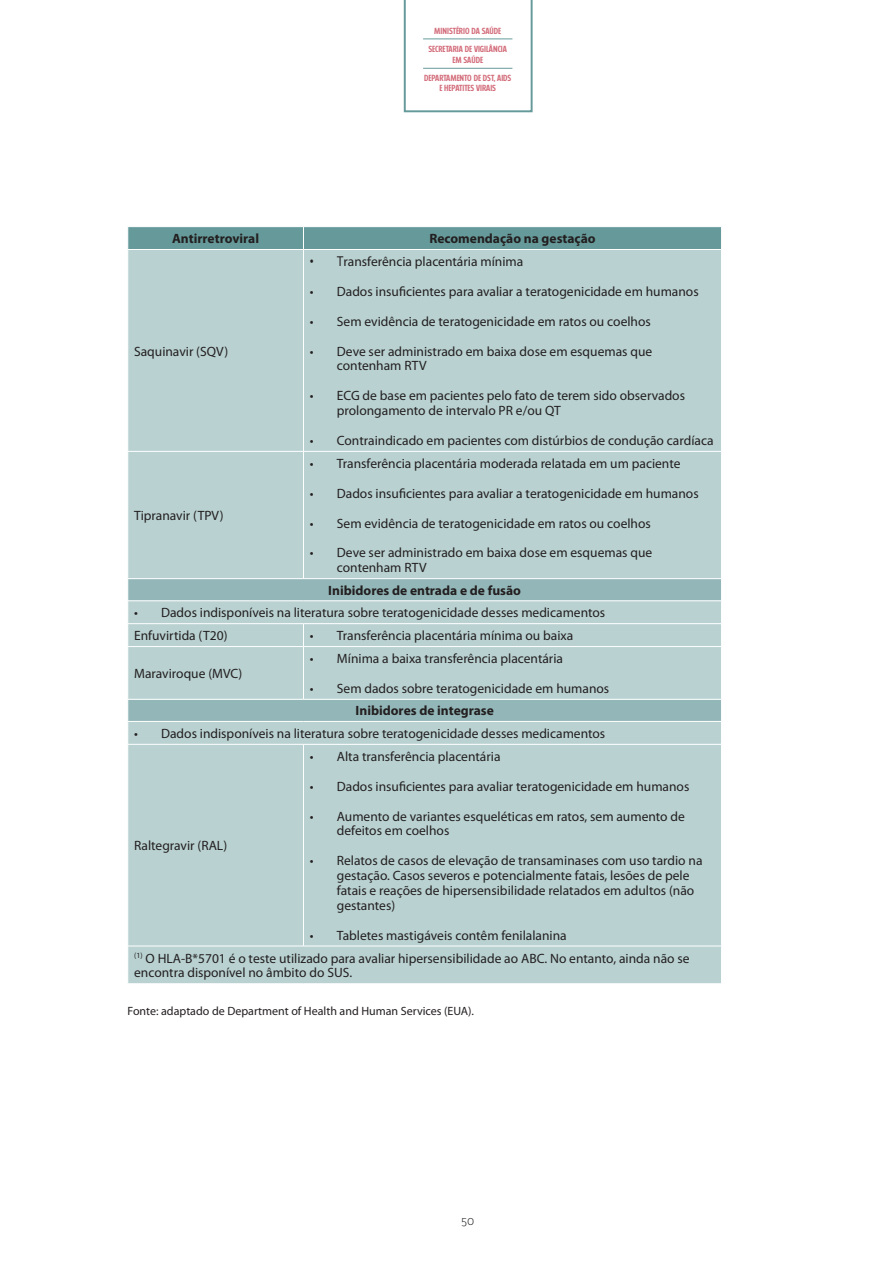
<style>
.page{position:relative;width:893px;height:1263px;background:#fff}
.page>*{position:absolute;margin:0;border:0;box-sizing:border-box;transform-origin:0 0}
.t1{font:13.5px/14.9px "Myriad Pro";color:#231f20}
.t2{font:700 13.5px "Myriad Pro";color:#231f20}
.t3{font:12px "Myriad Pro";color:#231f20}
.t4{font:300 12px "Turmino";color:#231f20}
.t5{font:700 7.95px/10.5px "Turmino";color:#d36c7a;text-align:center}
.s1{font-family:"Arial Narrow"}
</style>
<div class="page">
<svg style="left:404px;top:0;width:129px;height:112px"></svg>
<hr style="left:423px;top:39px;width:89px;height:1px;background:#669a9a">
<hr style="left:423px;top:68px;width:89px;height:1px;background:#669a9a">
<div style="left:128px;top:250px;width:593px;height:733px;background:#b9d1d1"></div>
<div style="left:303px;top:250px;width:418px;height:696px;background:#b9d1d1"></div>
<svg style="left:128px;top:579px;width:593px;height:142px;fill:#b9d1d1"></svg>
<div style="left:128px;top:227px;width:593px;height:22px;background:#669a9a"></div>
<hr style="left:303px;top:250px;width:1px;height:201px;background:#fff">
<hr style="left:128px;top:451px;width:175px;height:1px;background:#fff">
<hr style="left:303px;top:451px;width:419px;height:1px;background:#fff">
<hr style="left:303px;top:452px;width:1px;height:126px;background:#fff">
<hr style="left:128px;top:623px;width:175px;height:1px;background:#fff">
<hr style="left:303px;top:623px;width:419px;height:1px;background:#fff">
<svg style="left:303px;top:624px;width:1px;height:22px"></svg>
<hr style="left:128px;top:646px;width:175px;height:1px;background:#fff">
<hr style="left:303px;top:646px;width:419px;height:1px;background:#fff">
<hr style="left:303px;top:647px;width:1px;height:52px;background:#fff">
<hr style="left:128px;top:744px;width:175px;height:1px;background:#fff">
<hr style="left:303px;top:744px;width:419px;height:1px;background:#fff">
<hr style="left:303px;top:744px;width:1px;height:202px;background:#fff">
<hr style="left:128px;top:946px;width:175px;height:1px;background:#fff">
<hr style="left:303px;top:946px;width:419px;height:1px;background:#fff">
<hr style="left:128px;top:578px;width:175px;height:1px;background:#fff">
<hr style="left:303px;top:578px;width:419px;height:1px;background:#fff">
<hr style="left:128px;top:600px;width:175px;height:1px;background:#fff">
<hr style="left:303px;top:600px;width:418px;height:1px;background:#fff">
<hr style="left:128px;top:699px;width:175px;height:1px;background:#fff">
<hr style="left:303px;top:699px;width:419px;height:1px;background:#fff">
<hr style="left:128px;top:721px;width:175px;height:1px;background:#fff">
<hr style="left:303px;top:721px;width:418px;height:1px;background:#fff">
<p class="t5" style="left:434px;top:26px;width:68px">MINISTÉRIO DA SAÚDE</p>
<p class="t5" style="left:428px;top:44px;width:80px">SECRETARIA DE VIGILÂNCIA<br>EM SAÚDE</p>
<p class="t5" style="left:424px;top:72px;width:89px">DEPARTAMENTO DE DST, AIDS<br>E HEPATITES VIRAIS</p>
<p class="t2" style="left:172px;top:230px;width:88px">Antirretroviral</p>
<p class="t2" style="left:429px;top:230px;width:168px">Recomendação na gestação</p>
<p class="t1" style="left:134px;top:344px;width:96px">Saquinavir (SQV)</p>
<p class="t1" style="left:310px;top:254px;width:215px"><span class="s1">• T</span>ransferência placentária mínima</p>
<p class="t1" style="left:310px;top:284px;width:390px">• Dados insuficientes para avaliar a teratogenicidade em humanos</p>
<p class="t1" style="left:310px;top:314px;width:342px">• Sem evidência de teratogenicidade em ratos ou coelhos</p>
<p class="t1" style="left:337px;top:344px;width:317px;text-indent:-27px">• Deve ser administrado em baixa dose em esquemas que contenham RTV</p>
<p class="t1" style="left:337px;top:389px;width:350px;text-indent:-27px">• ECG de base em pacientes pelo fato de terem sido observados prolongamento de intervalo PR e/ou QT</p>
<p class="t1" style="left:310px;top:433px;width:405px">• Contraindicado em pacientes com distúrbios de condução cardíaca</p>
<p class="t1" style="left:310px;top:456px;width:372px">• Transferência placentária moderada relatada em um paciente</p>
<p class="t1" style="left:310px;top:486px;width:390px">• Dados insuficientes para avaliar a teratogenicidade em humanos</p>
<p class="t1" style="left:310px;top:516px;width:342px">• Sem evidência de teratogenicidade em ratos ou coelhos</p>
<p class="t1" style="left:337px;top:546px;width:317px;text-indent:-27px">• Deve ser administrado em baixa dose em esquemas que contenham RTV</p>
<p class="t2" style="left:328px;top:581px;width:194px">Inibidores de entrada e de fusão</p>
<p class="t1" style="left:134px;top:601px;width:473px;line-height:23px">• Dados indisponíveis na literatura sobre teratogenicidade desses medicamentos<br>Enfuvirtida (T20)</p>
<p class="t1" style="left:134px;top:508px;width:91px">Tipranavir (TPV)</p>
<p class="t1" style="left:310px;top:628px;width:265px">• Transferência placentária mínima ou baixa</p>
<p class="t1" style="left:310px;top:651px;width:255px">• Mínima a baixa transferência placentária</p>
<p class="t1" style="left:310px;top:681px;width:301px">• Sem dados sobre teratogenicidade em humanos</p>
<p class="t2" style="left:356px;top:702px;width:140px">Inibidores de integrase</p>
<p class="t1" style="left:134px;top:726px;width:473px">• Dados indisponíveis na literatura sobre teratogenicidade desses medicamentos</p>
<p class="t1" style="left:134px;top:666px;width:110px">Maraviroque (MVC)</p>
<p class="t1" style="left:310px;top:749px;width:192px">• Alta transferência placentária</p>
<p class="t1" style="left:310px;top:779px;width:381px">• Dados insuficientes para avaliar teratogenicidade em humanos</p>
<p class="t1" style="left:337px;top:809px;width:350px;text-indent:-27px">• Aumento de variantes esqueléticas em ratos, sem aumento de defeitos em coelhos</p>
<p class="t1" style="left:337px;top:853px;width:367px;text-indent:-27px">• Relatos de casos de elevação de transaminases com uso tardio na gestação. Casos severos e potencialmente fatais, lesões de pele fatais e reações de hipersensibilidade relatados em adultos (não gestantes)</p>
<p class="t1" style="left:134px;top:924px;width:557px;line-height:23px;text-indent:176px">• Tabletes mastigáveis contêm fenilalanina<br><sup>(1)</sup> O HLA-B*5701 é o teste utilizado para avaliar hipersensibilidade ao ABC. No entanto, ainda não se</p>
<p class="t1" style="left:134px;top:966px;width:220px">encontra disponível no âmbito do SUS.</p>
<p class="t3" style="left:128px;top:1005px;width:348px">Fonte: adaptado de Department of Health and Human Services (EUA).</p>
<p class="t1" style="left:134px;top:838px;width:95px">Raltegravir (RAL)</p>
<p class="t4" style="left:461px;top:1214px;width:15px">50</p>
</div>
